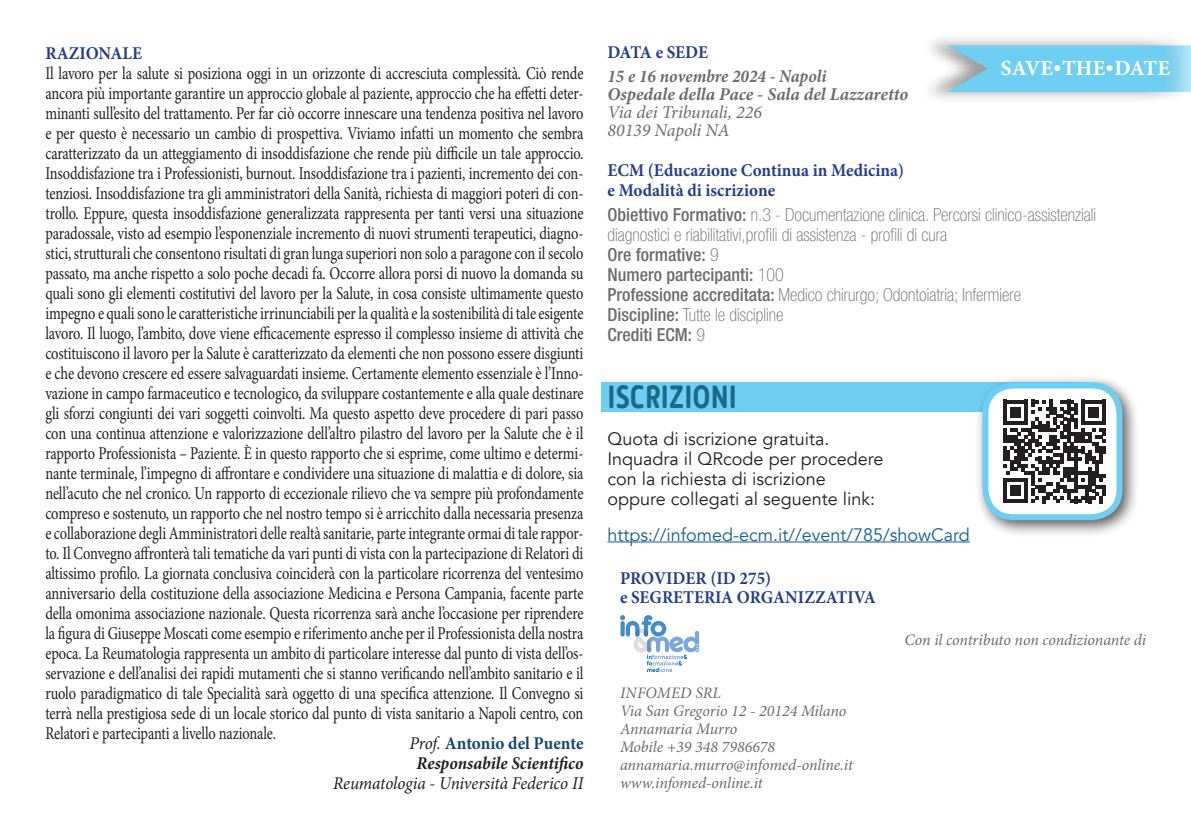
<style>
.page{position:relative;width:1191px;height:840px;background:#fff}
.page>*{position:absolute;margin:0;border:0;box-sizing:border-box;transform-origin:0 0}
.t1{font:700 32px "Alwyn New Rounded";color:#1e688a;scale:.85 1}
.t2{font:700 21.4px "Minion Pro";letter-spacing:.01em;color:#fff}
.t3{font:18px/20px "Minion Pro";letter-spacing:-.01em;color:#231f20;text-align:justify;scale:.8 1}
.t4{font:100 condensed 18px/20px "Helvetica Neue LT Std";color:#6c6d70}
.t5{font:18px/20px "Avenir";color:#231f20}
.t6{font:700 18px/20px "Minion Pro";color:#253f8e;scale:.95 1}
.t7{font:italic 700 18px/18px "Minion Pro";color:#6c6d70;scale:.95 1}
.t8{font:italic 700 18px/20px "Minion Pro";color:#231f20;text-align:center;scale:.95 1}
.t9{font:18px "Avenir";color:#175d9e}
.t10{font:italic 18px "Minion Pro";letter-spacing:-.005em;color:#231f20;scale:.95 1}
.t11{font:italic 18px/18px "Minion Pro";letter-spacing:-.01em;color:#6c6d70}
.t12{font:700 18px "Minion Pro";letter-spacing:-.035em;color:#253f8e;scale:.95 1}
.t13{font:italic 16px/18px "Minion Pro";letter-spacing:-.005em;color:#6c6d70}
.s1{font-weight:400}
.s2{font-style:normal;color:#144678}
.s3{font-weight:500}
</style>
<div class="page">
<div style="left:601px;top:382px;width:511px;height:29px;background:#6fcff3"></div>
<hr style="left:607px;top:541px;width:363px;height:1px;background:#175d9e">
<div style="left:974px;top:374px;width:166px;height:163px;background:#231f20;opacity:.75"></div>
<div style="left:985px;top:385px;width:134px;height:132px;background:#fff;border-radius:28px"></div>
<div style="left:982px;top:382px;width:140px;height:138px;border:6px solid #6fcff3;border-radius:28px"></div>
<svg style="left:620px;top:615px;width:79px;height:56px"></svg>
<div style="left:920px;top:33px;width:270px;height:71px;background:#231f20;opacity:.43"></div>
<svg style="left:947px;top:45px;width:244px;height:47px;background:#7aceee"></svg>
<svg style="left:1003px;top:399px;width:103px;height:104px"></svg>
<hr style="left:1102px;top:485px;width:4px;height:10px;background:#231f20">
<p class="t6" style="left:45px;top:42px;width:103px">RAZIONALE</p>
<p class="t3" style="left:45px;top:63px;width:674px">Il lavoro per la salute si posiziona oggi in un orizzonte di accresciuta complessità. Ciò rende ancora più importante garantire un approccio globale al paziente, approccio che ha effetti deter&shy;minanti sull’esito del trattamento. Per far ciò occorre innescare una tendenza positiva nel lavoro e per questo è necessario un cambio di prospettiva. Viviamo infatti un momento che sembra caratterizzato da un atteggiamento di insoddisfazione che rende più difficile un tale approccio.<br>Insoddisfazione tra i Professionisti, burnout. Insoddisfazione tra i pazienti, incremento dei con&shy;tenziosi. Insoddisfazione tra gli amministratori della Sanità, richiesta di maggiori poteri di con&shy;trollo. Eppure, questa insoddisfazione generalizzata rappresenta per tanti versi una situazione paradossale, visto ad esempio l’esponenziale incremento di nuovi strumenti terapeutici, diagno&shy;stici, strutturali che consentono risultati di gran lunga superiori non solo a paragone con il secolo passato, ma anche rispetto a solo poche decadi fa. Occorre allora porsi di nuovo la domanda su quali sono gli elementi costitutivi del lavoro per la Salute, in cosa consiste ultimamente questo impegno e quali sono le caratteristiche irrinunciabili per la qualità e la sostenibilità di tale esigente lavoro. Il luogo, l’ambito, dove viene efficacemente espresso il complesso insieme di attività che costituiscono il lavoro per la Salute è caratterizzato da elementi che non possono essere disgiunti e che devono crescere ed essere salvaguardati insieme. Certamente elemento essenziale è l’Inno&shy;vazione in campo farmaceutico e tecnologico, da sviluppare costantemente e alla quale destinare gli sforzi congiunti dei vari soggetti coinvolti. Ma questo aspetto deve procedere di pari passo con una continua attenzione e valorizzazione dell’altro pilastro del lavoro per la Salute che è il rapporto Professionista – Paziente. È in questo rapporto che si esprime, come ultimo e determi&shy;nante terminale, l’impegno di affrontare e condividere una situazione di malattia e di dolore, sia nell’acuto che nel cronico. Un rapporto di eccezionale rilievo che va sempre più profondamente compreso e sostenuto, un rapporto che nel nostro tempo si è arricchito dalla necessaria presenza e collaborazione degli Amministratori delle realtà sanitarie, parte integrante ormai di tale rappor&shy;to. Il Convegno affronterà tali tematiche da vari punti di vista con la partecipazione di Relatori di altissimo profilo. La giornata conclusiva coinciderà con la particolare ricorrenza del ventesimo anniversario della costituzione della associazione Medicina e Persona Campania, facente parte della omonima associazione nazionale. Questa ricorrenza sarà anche l’occasione per riprendere la figura di Giuseppe Moscati come esempio e riferimento anche per il Professionista della nostra epoca. La Reumatologia rappresenta un ambito di particolare interesse dal punto di vista dell’os&shy;servazione e dell’analisi dei rapidi mutamenti che si stanno verificando nell’ambito sanitario e il ruolo paradigmatico di tale Specialità sarà oggetto di una specifica attenzione. Il Convegno si terrà nella prestigiosa sede di un locale storico dal punto di vista sanitario a Napoli centro, con Relatori e partecipanti a livello nazionale.</p>
<p class="t8" style="left:409px;top:732px;width:185px"><span class="s1">Prof.</span> <span class="s2">Antonio del Puente<br></span>Responsabile Scientifico</p>
<p class="t10" style="left:333px;top:770px;width:265px">Reumatologia - Università Federico II</p>
<p class="t12" style="left:607px;top:40px;width:107px">DATA e SEDE</p>
<p class="t7" style="left:607px;top:67px;width:318px">15 e 16 novembre 2024 - Napoli<br>Ospedale della Pace - Sala del Lazzaretto</p>
<p class="t11" style="left:607px;top:103px;width:156px">Via dei Tribunali, 226<br>80139 Napoli NA</p>
<p class="t6" style="left:607px;top:159px;width:314px">ECM (Educazione Continua in Medicina) e Modalità di iscrizione</p>
<p class="t4" style="left:607px;top:205px;width:490px"><span class="s3">Obiettivo Formativo:</span> n.3 - Documentazione clinica. Percorsi clinico-assistenziali diagnostici e riabilitativi,profili di assistenza - profili di cura<br><span class="s3">Ore formative:</span> 9<br><span class="s3">Numero partecipanti:</span> 100<br><span class="s3">Professione accreditata:</span> Medico chirurgo; Odontoiatria; Infermiere <span class="s3">Discipline:</span> Tutte le discipline<br><span class="s3">Crediti ECM:</span> 9</p>
<p class="t2" style="left:1000px;top:53px;width:171px">SAVE•THE•DATE</p>
<h1 class="t1" style="left:607px;top:378px;width:154px">ISCRIZIONI</h1>
<p class="t5" style="left:607px;top:428px;width:277px">Quota di iscrizione gratuita.<br>Inquadra il QRcode per procedere con la richiesta di iscrizione oppure collegati al seguente link:</p>
<p class="t9" style="left:607px;top:523px;width:364px">https://infomed-ecm.it//event/785/showCard</p>
<p class="t6" style="left:620px;top:567px;width:271px">PROVIDER (ID 275)<br>e SEGRETERIA ORGANIZZATIVA</p>
<p class="t13" style="left:620px;top:683px;width:234px">INFOMED SRL<br>Via San Gregorio 12 - 20124 Milano<br>Annamaria Murro<br>Mobile +39 348 7986678 annamaria.murro@infomed-online.it www.infomed-online.it</p>
<p class="t13" style="left:904px;top:631px;width:243px">Con il contributo non condizionante di</p>
</div>
